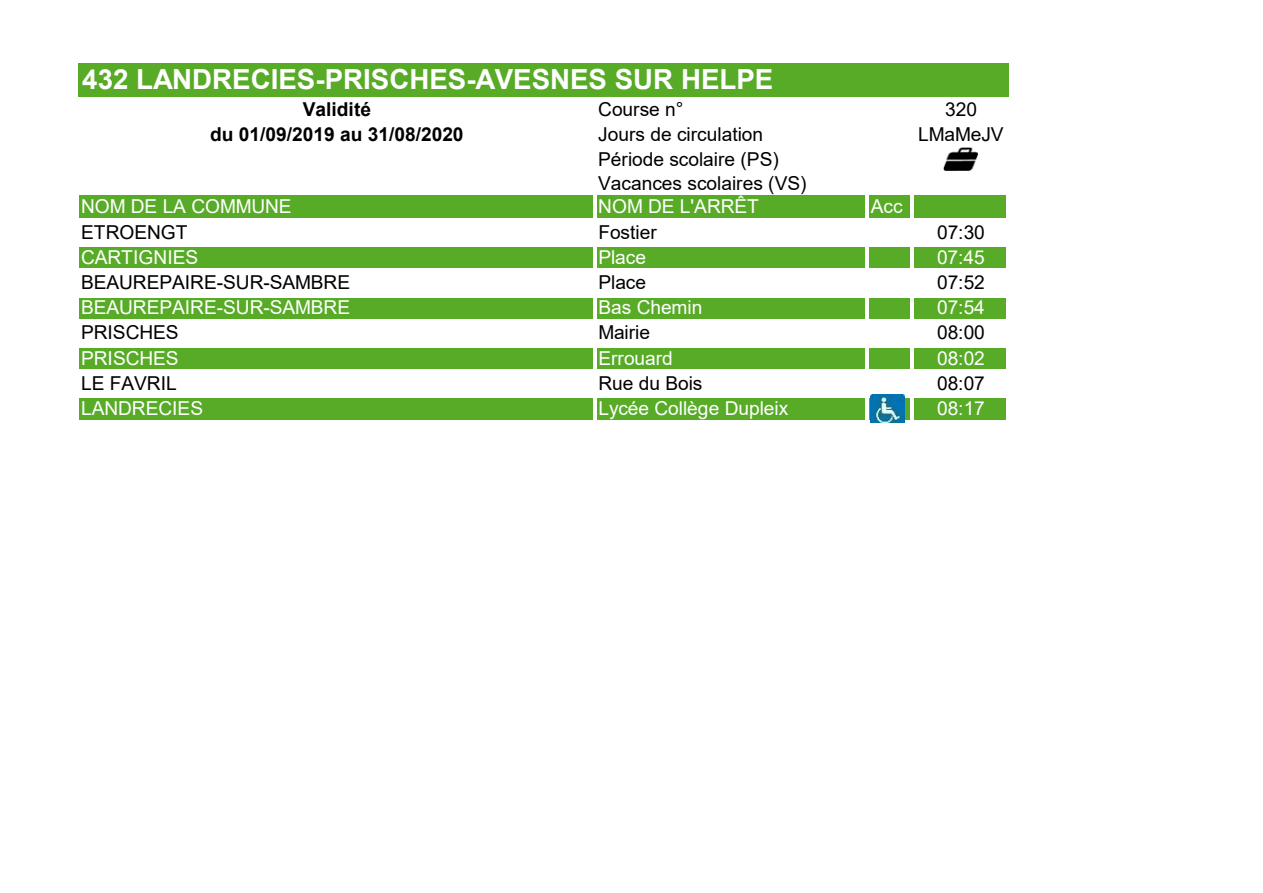
<style>
.page{position:relative;width:1263px;height:893px;background:#fff}
.page>*{position:absolute;margin:0;border:0;box-sizing:border-box;transform-origin:0 0}
.t1{font:700 27.75px "Arial";color:#fff}
.t2{font:19.2px/24px "Arial";letter-spacing:-.005em;color:#000}
.t3{font:19.2px "Arial";letter-spacing:-.005em;color:#fff}
.t4{font:700 19.2px "Arial";color:#000}
</style>
<div class="page">
<div style="left:78px;top:64px;width:930px;height:33px;background:#58ab27"></div>
<div style="left:78px;top:195px;width:930px;height:25px;background:#58ab27"></div>
<div style="left:78px;top:245px;width:930px;height:26px;background:#58ab27"></div>
<div style="left:78px;top:296px;width:930px;height:25px;background:#58ab27"></div>
<div style="left:78px;top:346px;width:930px;height:25px;background:#58ab27"></div>
<div style="left:78px;top:396px;width:930px;height:26px;background:#58ab27"></div>
<hr style="left:76px;top:195px;width:3px;height:228px;background:#fff">
<hr style="left:593px;top:195px;width:3px;height:228px;background:#fff">
<hr style="left:865px;top:195px;width:4px;height:228px;background:#fff">
<hr style="left:910px;top:195px;width:4px;height:228px;background:#fff">
<hr style="left:1007px;top:195px;width:3px;height:228px;background:#fff">
<hr style="left:79px;top:218px;width:931px;height:4px;background:#fff">
<hr style="left:79px;top:244px;width:931px;height:3px;background:#fff">
<hr style="left:79px;top:269px;width:931px;height:3px;background:#fff">
<hr style="left:79px;top:294px;width:931px;height:3px;background:#fff">
<hr style="left:79px;top:319px;width:931px;height:3px;background:#fff">
<hr style="left:79px;top:344px;width:931px;height:4px;background:#fff">
<hr style="left:79px;top:370px;width:931px;height:3px;background:#fff">
<hr style="left:79px;top:395px;width:931px;height:3px;background:#fff">
<hr style="left:79px;top:420px;width:931px;height:3px;background:#fff">
<img style="left:870px;top:394px;width:34px;height:28px">
<img style="left:943px;top:147px;width:34px;height:23px">
<p class="t1" style="left:82px;top:60px;width:692px">432 LANDRECIES-PRISCHES-AVESNES SUR HELPE</p>
<p class="t4" style="left:303px;top:95px;width:70px">Validité</p>
<p class="t2" style="left:598px;top:97px;width:87px">Course n°</p>
<p class="t2" style="left:945px;top:97px;width:33px">320</p>
<p class="t4" style="left:210px;top:120px;width:255px">du 01/09/2019 au 31/08/2020</p>
<p class="t2" style="left:598px;top:122px;width:166px">Jours de circulation</p>
<p class="t2" style="left:918px;top:122px;width:87px">LMaMeJV</p>
<p class="t2" style="left:598px;top:147px;width:210px">Période scolaire (PS)<br>Vacances scolaires (VS)</p>
<p class="t3" style="left:81px;top:193px;width:212px">NOM DE LA COMMUNE</p>
<p class="t3" style="left:598px;top:193px;width:162px">NOM DE L'ARRÊT</p>
<p class="t3" style="left:871px;top:193px;width:33px">Acc</p>
<p class="t2" style="left:81px;top:220px;width:108px">ETROENGT</p>
<p class="t2" style="left:598px;top:220px;width:60px">Fostier</p>
<p class="t2" style="left:937px;top:220px;width:49px">07:30</p>
<p class="t3" style="left:81px;top:244px;width:119px">CARTIGNIES</p>
<p class="t3" style="left:598px;top:244px;width:49px">Place</p>
<p class="t3" style="left:937px;top:244px;width:49px">07:45</p>
<p class="t2" style="left:81px;top:270px;width:271px">BEAUREPAIRE-SUR-SAMBRE</p>
<p class="t2" style="left:598px;top:270px;width:49px">Place</p>
<p class="t2" style="left:937px;top:270px;width:49px">07:52</p>
<p class="t3" style="left:81px;top:294px;width:271px">BEAUREPAIRE-SUR-SAMBRE</p>
<p class="t3" style="left:598px;top:294px;width:105px">Bas Chemin</p>
<p class="t3" style="left:937px;top:294px;width:49px">07:54</p>
<p class="t2" style="left:81px;top:320px;width:99px">PRISCHES</p>
<p class="t2" style="left:598px;top:320px;width:53px">Mairie</p>
<p class="t2" style="left:937px;top:320px;width:49px">08:00</p>
<p class="t3" style="left:81px;top:345px;width:99px">PRISCHES</p>
<p class="t3" style="left:598px;top:345px;width:76px">Errouard</p>
<p class="t3" style="left:937px;top:345px;width:49px">08:02</p>
<p class="t2" style="left:81px;top:371px;width:97px">LE FAVRIL</p>
<p class="t2" style="left:598px;top:371px;width:106px">Rue du Bois</p>
<p class="t2" style="left:937px;top:371px;width:49px">08:07</p>
<p class="t3" style="left:81px;top:395px;width:124px">LANDRECIES</p>
<p class="t3" style="left:598px;top:395px;width:191px">Lycée Collège Dupleix</p>
<p class="t3" style="left:937px;top:395px;width:49px">08:17</p>
</div>
